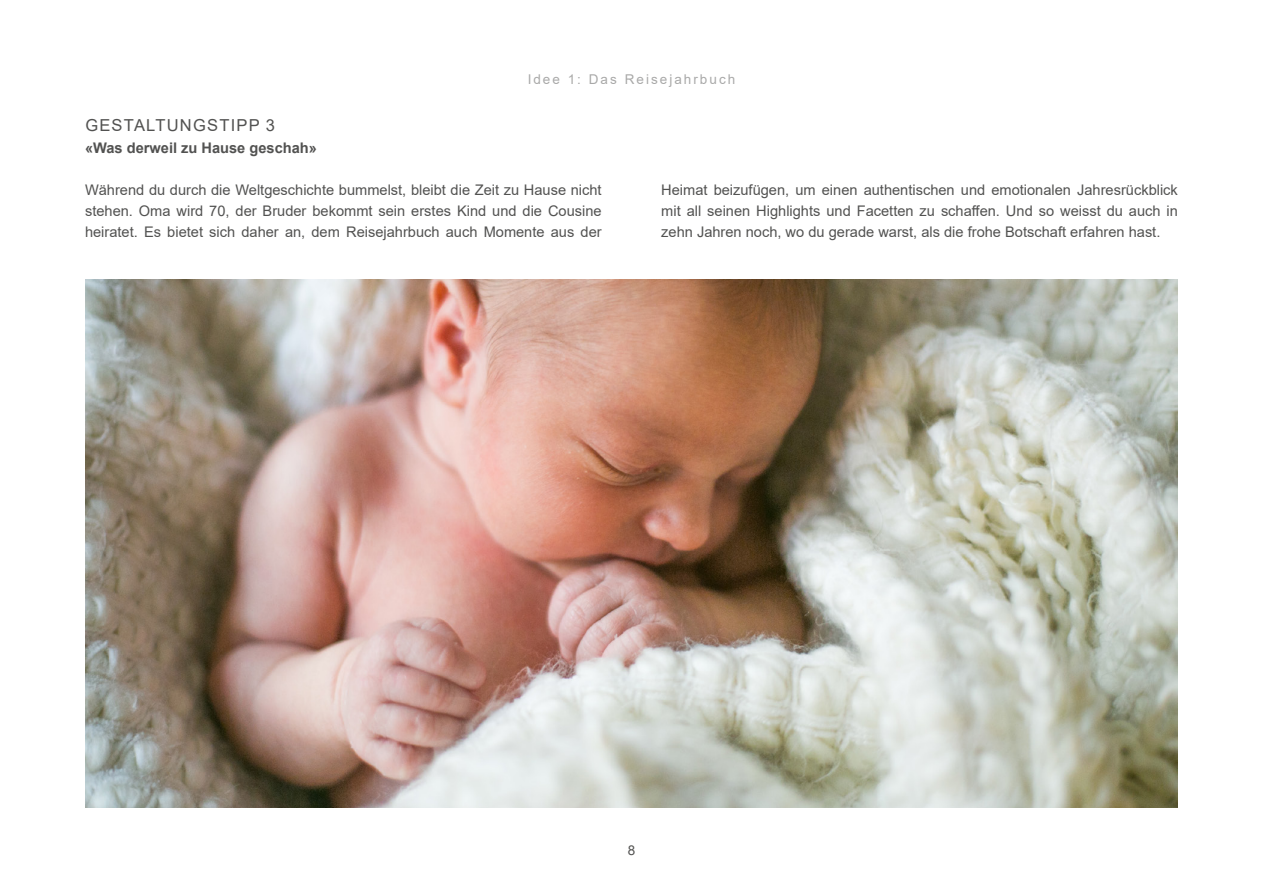
<style>
.page{position:relative;width:1263px;height:893px;background:#fff}
.page>*{position:absolute;margin:0;border:0;box-sizing:border-box;transform-origin:0 0}
.t1{font:16.5px "Arial";letter-spacing:.075em;color:#525251}
.t2{font:14.7px/21px "Arial";color:#525251;text-align:justify}
.t3{font:700 14.7px "Arial";color:#525251}
.t4{font:13.5px "Arial";letter-spacing:.15em;color:#525251}
</style>
<div class="page">
<img style="left:85px;top:279px;width:1093px;height:529px">
<p class="t1" style="left:85px;top:114px;width:191px">GESTALTUNGSTIPP 3</p>
<p class="t3" style="left:85px;top:138px;width:233px">«Was derweil zu Hause geschah»</p>
<p class="t4" style="left:528px;top:69px;width:209px">Idee 1: Das Reisejahrbuch</p>
<p class="t2" style="left:85px;top:179px;width:518px">Während du durch die Weltgeschichte bummelst, bleibt die Zeit zu Hause nicht stehen. Oma wird 70, der Bruder bekommt sein erstes Kind und die Cousine heiratet. Es bietet sich daher an, dem Reisejahrbuch auch Momente aus der</p>
<p class="t2" style="left:661px;top:179px;width:518px">Heimat beizufügen, um einen authentischen und emotionalen Jahresrückblick mit all seinen Highlights und Facetten zu schaffen. Und so weisst du auch in zehn Jahren noch, wo du gerade warst, als die frohe Botschaft erfahren hast.</p>
<p class="t4" style="left:628px;top:841px;width:9px">8</p>
</div>
